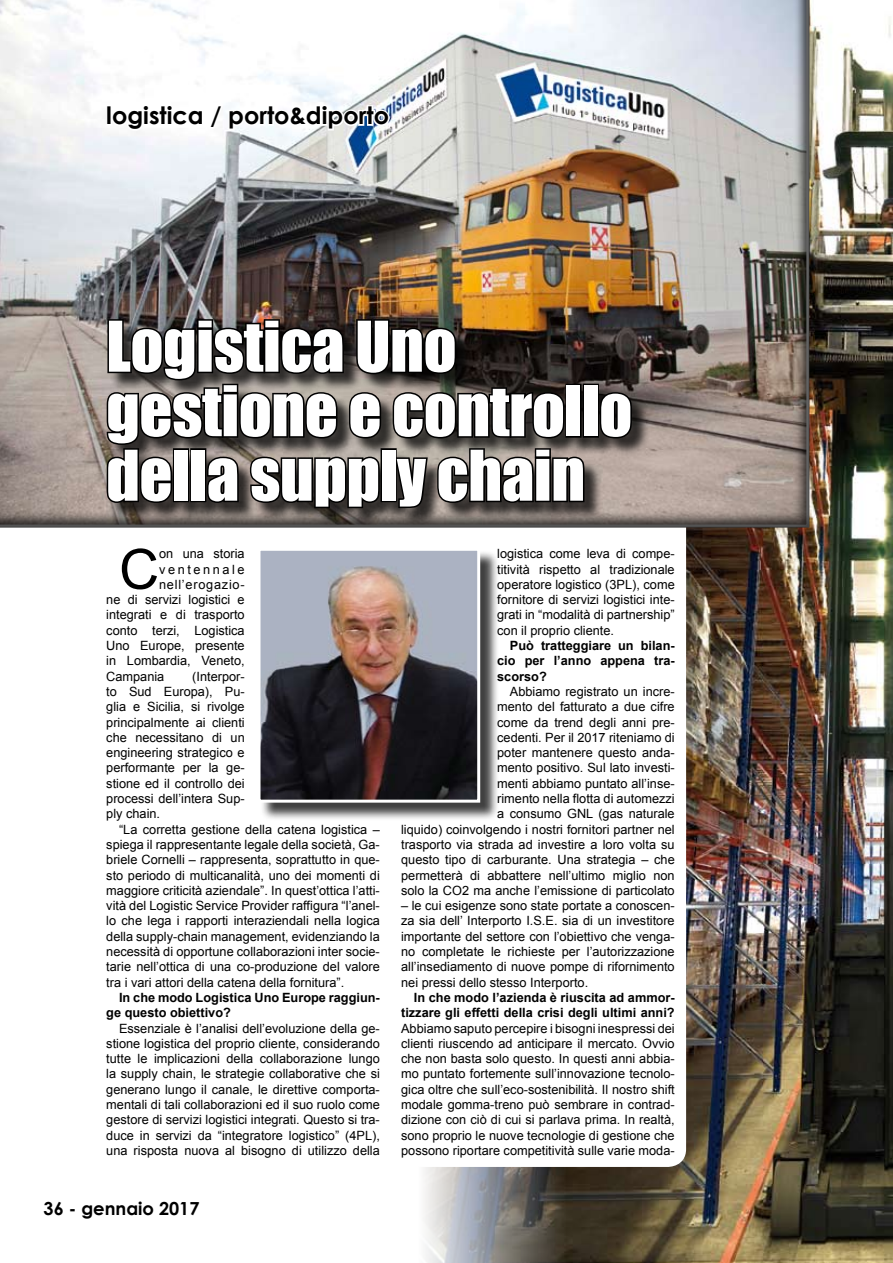
<style>
.page{position:relative;width:893px;height:1263px;background:#fff}
.page>*{position:absolute;margin:0;border:0;box-sizing:border-box;transform-origin:0 0}
.t1{font:64.5px/64.5px "Impact";letter-spacing:-.005em;color:#fff}
.t2{font:55.5px "Arial";color:#000}
.t3{font:700 24px "Century Gothic";color:#000}
.t4{font:700 18px "Century Gothic";color:#000}
.t5{font:12.75px/15.3px "Arial";color:#000;text-align:justify}
.t6{font:700 12.75px/15.3px "Arial";color:#000}
.t7{font:12.75px "Arial";letter-spacing:.06em;color:#000}
.t8{font:12.75px "Arial";letter-spacing:.2em;color:#000}
</style>
<div class="page">
<img style="left:566px;top:0;width:327px;height:1263px">
<svg style="left:424px;top:1167px;width:142px;height:96px"></svg>
<div style="left:220px;top:482px;width:466px;height:685px;background:#fff;border-radius:18px"></div>
<div style="left:0;top:0;width:810px;height:528px;background:#000;opacity:.75"></div>
<svg style="left:110px;top:102px;width:282px;height:31px"></svg>
<div style="left:260px;top:550px;width:239px;height:271px;background:#000;opacity:.75"></div>
<img style="left:261px;top:552px;width:215px;height:247px">
<div style="left:257px;top:548px;width:223px;height:255px;border:3px solid #fff"></div>
<div style="left:109px;top:322px;width:541px;height:205px;background:#000;opacity:.75"></div>
<div style="left:583px;top:384px;width:16px;height:54px;border:3px solid #000"></div>
<svg style="left:598px;top:390px;width:36px;height:50px"></svg>
<svg style="left:105px;top:318px;width:481px;height:196px"></svg>
<h3 class="t3" style="left:106px;top:97px;width:284px">logistica / porto&amp;diporto</h3>
<h1 class="t1" style="left:106px;top:312px;width:527px">Logistica Uno gestione e controllo della supply chain</h1>
<h2 class="t2" style="left:119px;top:533px;width:42px">C</h2>
<p class="t5" style="left:159px;top:546px;width:87px">on una storia</p>
<p class="t8" style="left:159px;top:561px;width:87px">ventennale</p>
<p class="t7" style="left:159px;top:576px;width:87px">nell’erogazio-</p>
<p class="t5" style="left:106px;top:592px;width:140px">ne di servizi logistici e</p>
<p class="t5" style="left:106px;top:607px;width:140px">integrati e di trasporto</p>
<p class="t5" style="left:106px;top:623px;width:140px">conto terzi, Logistica</p>
<p class="t5" style="left:106px;top:638px;width:140px">Uno Europe, presente</p>
<p class="t5" style="left:106px;top:653px;width:140px">in Lombardia, Veneto,</p>
<p class="t5" style="left:106px;top:669px;width:60px">Campania</p>
<p class="t5" style="left:106px;top:669px;width:140px;text-indent:86px">(Interpor&shy;to Sud Europa), Pu&shy;glia e Sicilia, si rivolge principalmente ai clienti che necessitano di un engineering strategico e performante per la ge&shy;stione ed il controllo dei processi dell’intera Sup&shy;ply chain.</p>
<p class="t5" style="left:106px;top:822px;width:275px;text-indent:13px">“La corretta gestione della catena logistica – spiega il rappresentante legale della società, Ga&shy;briele Cornelli – rappresenta, soprattutto in que&shy;sto periodo di multicanalità, uno dei momenti di maggiore criticità aziendale”. In quest’ottica l’atti&shy;vità del Logistic Service Provider raffigura “l’anel&shy;lo che lega i rapporti interaziendali nella logica della supply-chain management, evidenziando la necessità di opportune collaborazioni inter socie&shy;tarie nell’ottica di una co-produzione del valore tra i vari attori della catena della fornitura”.</p>
<p class="t6" style="left:106px;top:990px;width:275px;text-indent:13px">In che modo Logistica Uno Europe raggiun&shy;ge questo obiettivo?</p>
<p class="t5" style="left:106px;top:1020px;width:275px;text-indent:13px">Essenziale è l’analisi dell’evoluzione della ge&shy;stione logistica del proprio cliente, considerando tutte le implicazioni della collaborazione lungo la supply chain, le strategie collaborative che si generano lungo il canale, le direttive comporta&shy;mentali di tali collaborazioni ed il suo ruolo come gestore di servizi logistici integrati. Questo si tra&shy;duce in servizi da “integratore logistico” (4PL), una risposta nuova al bisogno di utilizzo della</p>
<h3 class="t4" style="left:44px;top:1195px;width:157px">36 - gennaio 2017</h3>
<p class="t5" style="left:497px;top:546px;width:179px">logistica come leva di compe&shy;titività rispetto al tradizionale operatore logistico (3PL), come fornitore di servizi logistici inte&shy;grati in “modalità di partnership” con il proprio cliente.</p>
<p class="t6" style="left:497px;top:638px;width:179px;text-align:justify;text-indent:13px">Può tratteggiare un bilan&shy;cio per l’anno appena tra&shy;scorso?</p>
<p class="t5" style="left:401px;top:684px;width:275px;text-align:right">Abbiamo registrato un incre-<br>mento del fatturato a due cifre<br>come da trend degli anni pre-<br>cedenti. Per il 2017 riteniamo di<br>poter mantenere questo anda-<br>mento positivo. Sul lato investi-<br>menti abbiamo puntato all’inse-<br>rimento nella flotta di automezzi<br>a consumo GNL (gas naturale<br>liquido) coinvolgendo i nostri fornitori partner nel trasporto via strada ad investire a loro volta su questo tipo di carburante. Una strategia – che permetterà di abbattere nell’ultimo miglio non solo la CO2 ma anche l’emissione di particolato</p>
<p class="t5" style="left:401px;top:898px;width:275px">– le cui esigenze sono state portate a conoscen&shy;za sia dell’ Interporto I.S.E. sia di un investitore importante del settore con l’obiettivo che venga&shy;no completate le richieste per l’autorizzazione all’insediamento di nuove pompe di rifornimento nei pressi dello stesso Interporto.</p>
<p class="t6" style="left:401px;top:990px;width:275px;text-align:right">In che modo l’azienda è riuscita ad ammor&shy;tizzare gli effetti della crisi degli ultimi anni?</p>
<p class="t5" style="left:401px;top:1020px;width:275px">Abbiamo saputo percepire i bisogni inespressi dei clienti riuscendo ad anticipare il mercato. Ovvio che non basta solo questo. In questi anni abbia&shy;mo puntato fortemente sull’innovazione tecnolo&shy;gica oltre che sull’eco-sostenibilità. Il nostro shift modale gomma-treno può sembrare in contrad&shy;dizione con ciò di cui si parlava prima. In realtà, sono proprio le nuove tecnologie di gestione che possono riportare competitività sulle varie moda-</p>
</div>
